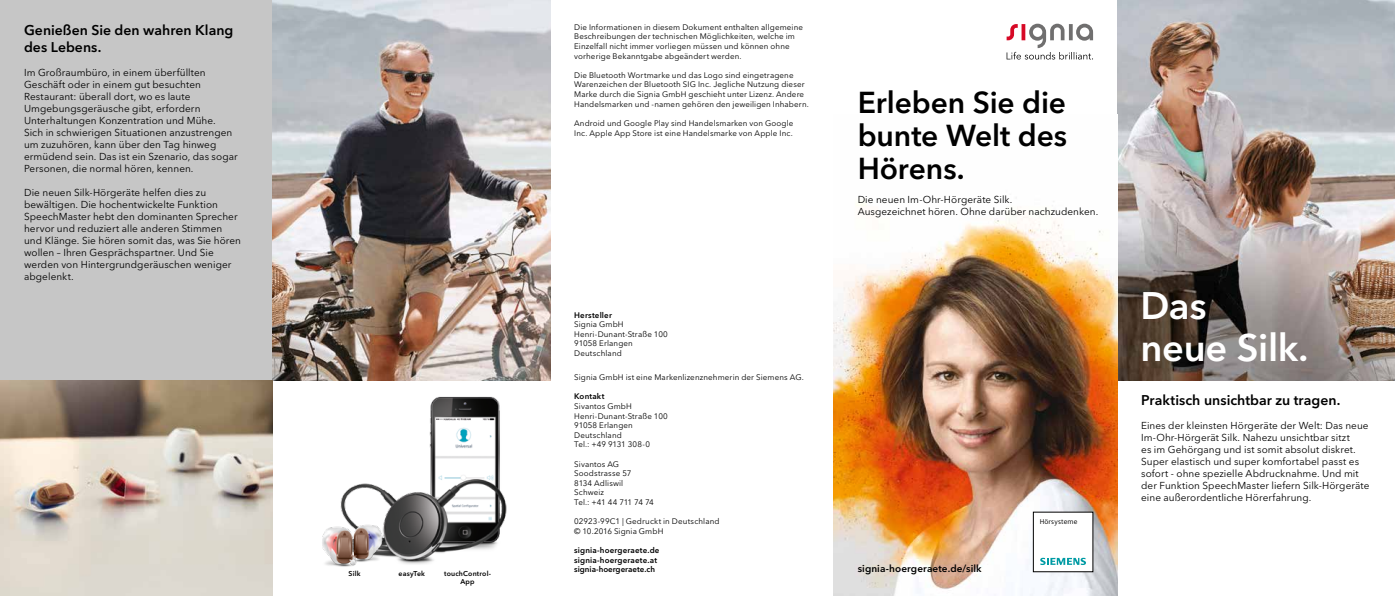
<style>
.page{position:relative;width:1395px;height:596px;background:#fff}
.page>*{position:absolute;margin:0;border:0;box-sizing:border-box;transform-origin:0 0}
.t1{font:600 38px/41.8px "Avenir Next W1 G";letter-spacing:-.01em;color:#fff}
.t2{font:600 30px/33px "Avenir Next W1 G";letter-spacing:-.005em;color:#000;text-align:justify}
.t3{font:600 14px/16.8px "Avenir Next W1 G";color:#000}
.t4{font:10px/12px "Avenir Next W1 G";letter-spacing:.005em;color:#000}
.t5{font:600 10px "Avenir Next W1 G";letter-spacing:.01em;color:#000}
.t6{font:8px/9.6px "Avenir Next W1 G";letter-spacing:.015em;color:#000}
.t7{font:600 8px/9.6px "Avenir Next W1 G";letter-spacing:.02em;color:#000}
.t8{font:600 7px/8.4px "Avenir Next W1 G";letter-spacing:.025em;color:#000;text-align:center}
.t9{font:7px "Siemens Sans Global";letter-spacing:.02em;color:#000}
</style>
<div class="page">
<div style="left:0;top:0;width:272px;height:595px;background:#c6c6c6"></div>
<img style="left:1117px;top:0;width:278px;height:380px">
<img style="left:272px;top:0;width:278px;height:380px">
<img style="left:0;top:380px;width:272px;height:215px">
<svg style="left:1006px;top:24px;width:87px;height:35px"></svg>
<img style="left:833px;top:201px;width:284px;height:394px">
<img style="left:326px;top:377px;width:203px;height:187px">
<img style="left:322px;top:480px;width:92px;height:87px">
<div style="left:1033px;top:512px;width:60px;height:59px;background:#fff"></div>
<svg style="left:1040px;top:557px;width:46px;height:7px"></svg>
<h3 class="t3" style="left:24px;top:21px;width:211px">Genießen Sie den wahren Klang des Lebens.</h3>
<p class="t4" style="left:24px;top:66px;width:215px">Im Großraumbüro, in einem überfüllten Geschäft oder in einem gut besuchten Restaurant: überall dort, wo es laute Umgebungsgeräusche gibt, erfordern Unterhaltungen Konzentration und Mühe.<br>Sich in schwierigen Situationen anzustrengen um zuzuhören, kann über den Tag hinweg ermüdend sein. Das ist ein Szenario, das sogar Personen, die normal hören, kennen.</p>
<p class="t4" style="left:24px;top:186px;width:218px">Die neuen Silk-Hörgeräte helfen dies zu bewältigen. Die hochentwickelte Funktion SpeechMaster hebt den dominanten Sprecher hervor und reduziert alle anderen Stimmen und Klänge. Sie hören somit das, was Sie hören wollen – Ihren Gesprächspartner. Und Sie werden von Hintergrundgeräuschen weniger abgelenkt.</p>
<p class="t8" style="left:348px;top:568px;width:13px">Silk</p>
<p class="t8" style="left:398px;top:568px;width:28px">easyTek</p>
<p class="t8" style="left:444px;top:568px;width:48px">touchControl-<br>App</p>
<p class="t6" style="left:574px;top:22px;width:230px">Die Informationen in diesem Dokument enthalten allgemeine Beschreibungen der technischen Möglichkeiten, welche im Einzelfall nicht immer vorliegen müssen und können ohne vorherige Bekanntgabe abgeändert werden.</p>
<p class="t6" style="left:574px;top:70px;width:236px">Die Bluetooth Wortmarke und das Logo sind eingetragene Warenzeichen der Bluetooth SIG Inc. Jegliche Nutzung dieser Marke durch die Signia GmbH geschieht unter Lizenz. Andere Handelsmarken und -namen gehören den jeweiligen Inhabern.</p>
<p class="t6" style="left:574px;top:118px;width:221px">Android und Google Play sind Handelsmarken von Google<br>Inc. Apple App Store ist eine Handelsmarke von Apple Inc.</p>
<p class="t7" style="left:574px;top:310px;width:39px">Hersteller</p>
<p class="t6" style="left:574px;top:319px;width:95px">Signia GmbH<br>Henri-Dunant-Straße 100<br>91058 Erlangen<br>Deutschland</p>
<p class="t6" style="left:574px;top:372px;width:231px">Signia GmbH ist eine Markenlizenznehmerin der Siemens AG.</p>
<p class="t7" style="left:574px;top:391px;width:32px">Kontakt</p>
<p class="t6" style="left:574px;top:401px;width:95px">Sivantos GmbH<br>Henri-Dunant-Straße 100<br>91058 Erlangen<br>Deutschland<br>Tel.: +49 9131 308-0</p>
<p class="t6" style="left:574px;top:458px;width:81px">Sivantos AG<br>Soodstrasse 57<br>8134 Adliswil<br>Schweiz<br>Tel.: +41 44 711 74 74</p>
<p class="t6" style="left:574px;top:516px;width:147px">02923-99C1 | Gedruckt in Deutschland © 10.2016 Signia GmbH</p>
<p class="t7" style="left:574px;top:545px;width:87px">signia-hoergeraete.de signia-hoergeraete.at signia-hoergeraete.ch</p>
<h2 class="t2" style="left:857px;top:86px;width:211px">Erleben Sie die bunte Welt des Hörens.</h2>
<p class="t4" style="left:857px;top:194px;width:242px">Die neuen Im-Ohr-Hörgeräte Silk.<br>Ausgezeichnet hören. Ohne darüber nachzudenken.</p>
<p class="t5" style="left:857px;top:562px;width:125px">signia-hoergeraete.de/silk</p>
<p class="t9" style="left:1039px;top:516px;width:39px">Hörsysteme</p>
<h1 class="t1" style="left:1140px;top:285px;width:170px">Das<br>neue Silk.</h1>
<h3 class="t3" style="left:1141px;top:391px;width:201px">Praktisch unsichtbar zu tragen.</h3>
<p class="t4" style="left:1141px;top:419px;width:230px">Eines der kleinsten Hörgeräte der Welt: Das neue Im-Ohr-Hörgerät Silk. Nahezu unsichtbar sitzt<br>es im Gehörgang und ist somit absolut diskret.<br>Super elastisch und super komfortabel passt es sofort - ohne spezielle Abdrucknahme. Und mit der Funktion SpeechMaster liefern Silk-Hörgeräte eine außerordentliche Hörerfahrung.</p>
</div>
